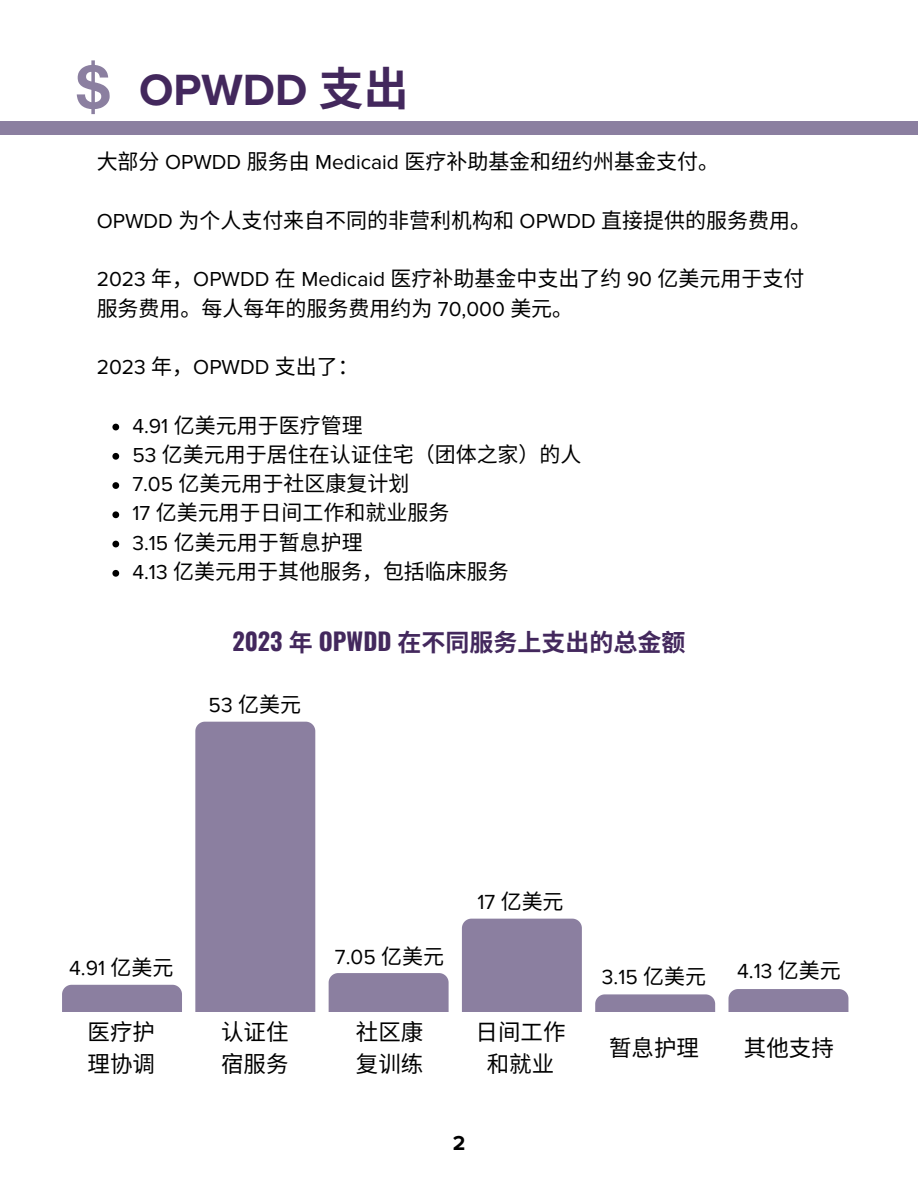
<style>
.page{position:relative;width:918px;height:1188px;background:#fff}
.page>*{position:absolute;margin:0;border:0;box-sizing:border-box;transform-origin:0 0}
.t1{font:700 45px "Proxima Nova";color:#43285d}
.t2{font:700 24px "Noto Sans CJ Ksc";color:#43285d}
.t3{font:22.5px/31.5px "Noto Sans CJ Ksc";color:#000}
.t4{font:21px/29.2px "Noto Sans CJ Ksc";color:#000}
.t5{font:21px "Proxima Nova";color:#000}
.t6{font:700 21px "Proxima Nova";color:#000}
.s1{font-family:"Noto Sans CJ Ksc"}
.s2{font-family:"Proxima Nova"}
.s3{font-family:"Oswald"}
</style>
<div class="page">
<div style="left:0;top:121px;width:918px;height:13px;background:#8b7fa0"></div>
<svg style="left:77px;top:60px;width:33px;height:54px"></svg>
<svg style="left:112px;top:424px;width:7px;height:6px"></svg>
<svg style="left:112px;top:453px;width:7px;height:7px"></svg>
<svg style="left:112px;top:482px;width:7px;height:7px"></svg>
<svg style="left:112px;top:511px;width:7px;height:7px"></svg>
<svg style="left:112px;top:541px;width:7px;height:6px"></svg>
<svg style="left:112px;top:570px;width:7px;height:7px"></svg>
<div style="left:62px;top:985px;width:120px;height:27px;background:#8b7fa0"></div>
<div style="left:195px;top:722px;width:120px;height:290px;background:#8b7fa0"></div>
<div style="left:329px;top:973px;width:120px;height:39px;background:#8b7fa0"></div>
<div style="left:462px;top:919px;width:120px;height:93px;background:#8b7fa0"></div>
<svg style="left:595px;top:994px;width:120px;height:18px;background:#8f84a3"></svg>
<div style="left:729px;top:989px;width:119px;height:23px;background:#8b7fa0"></div>
<h1 class="t1" style="left:139px;top:64px;width:271px">OPWDD <span class="s1">支出</span></h1>
<p class="t4" style="left:97px;top:146px;width:624px">大部分 <span class="s2">OPWDD</span> 服务由 <span class="s2">Medicaid</span> 医疗补助基金和纽约州基金支付。</p>
<h4 class="t4" style="left:97px;top:204px;width:716px"><span class="s2">OPWDD</span> 为个人支付来自不同的非营利机构和 <span class="s2">OPWDD</span> 直接提供的服务费用。</h4>
<p class="t4" style="left:97px;top:263px;width:709px"><span class="s2">2023</span> 年，<span class="s2">OPWDD</span> 在 <span class="s2">Medicaid</span> 医疗补助基金中支出了约 <span class="s2">90</span> 亿美元用于支付服务费用。每人每年的服务费用约为 <span class="s2">70,000</span> 美元。</p>
<h4 class="t5" style="left:97px;top:355px;width:264px">2023 <span class="s1">年，</span>OPWDD <span class="s1">支出了：</span></h4>
<p class="t4" style="left:132px;top:409px;width:232px"><span class="s2">4.91</span> 亿美元用于医疗管理</p>
<p class="t4" style="left:132px;top:438px;width:449px"><span class="s2">53</span> 亿美元用于居住在认证住宅（团体之家）的人</p>
<p class="t4" style="left:132px;top:468px;width:279px"><span class="s2">7.05</span> 亿美元用于社区康复计划</p>
<p class="t4" style="left:132px;top:497px;width:319px"><span class="s2">17</span> 亿美元用于日间工作和就业服务</p>
<p class="t4" style="left:132px;top:526px;width:232px"><span class="s2">3.15</span> 亿美元用于暂息护理</p>
<p class="t4" style="left:132px;top:555px;width:378px"><span class="s2">4.13</span> 亿美元用于其他服务，包括临床服务</p>
<p class="t2" style="left:232px;top:623px;width:455px"><span class="s3">2023</span> 年 <span class="s3">OPWDD</span> 在不同服务上支出的总金额</p>
<h3 class="t4" style="left:209px;top:689px;width:94px"><span class="s2">53</span> 亿美元</h3>
<p class="t5" style="left:69px;top:956px;width:106px">4.91 <span class="s1">亿美元</span></p>
<h3 class="t5" style="left:335px;top:944px;width:111px">7.05 <span class="s1">亿美元</span></h3>
<h3 class="t4" style="left:477px;top:886px;width:88px"><span class="s2">17</span> 亿美元</h3>
<h2 class="t3" style="left:88px;top:1015px;width:69px">医疗护理协调</h2>
<p class="t3" style="left:221px;top:1015px;width:69px">认证住宿服务</p>
<p class="t3" style="left:356px;top:1015px;width:69px">社区康复训练</p>
<p class="t3" style="left:476px;top:1015px;width:91px;text-align:center">日间工作和就业</p>
<p class="t6" style="left:453px;top:1131px;width:14px">2</p>
<h3 class="t5" style="left:602px;top:965px;width:106px">3.15 <span class="s1">亿美元</span></h3>
<h3 class="t5" style="left:737px;top:958px;width:105px">4.13 <span class="s1">亿美元</span></h3>
<p class="t3" style="left:609px;top:1031px;width:91px">暂息护理</p>
<p class="t3" style="left:744px;top:1031px;width:91px">其他支持</p>
</div>
